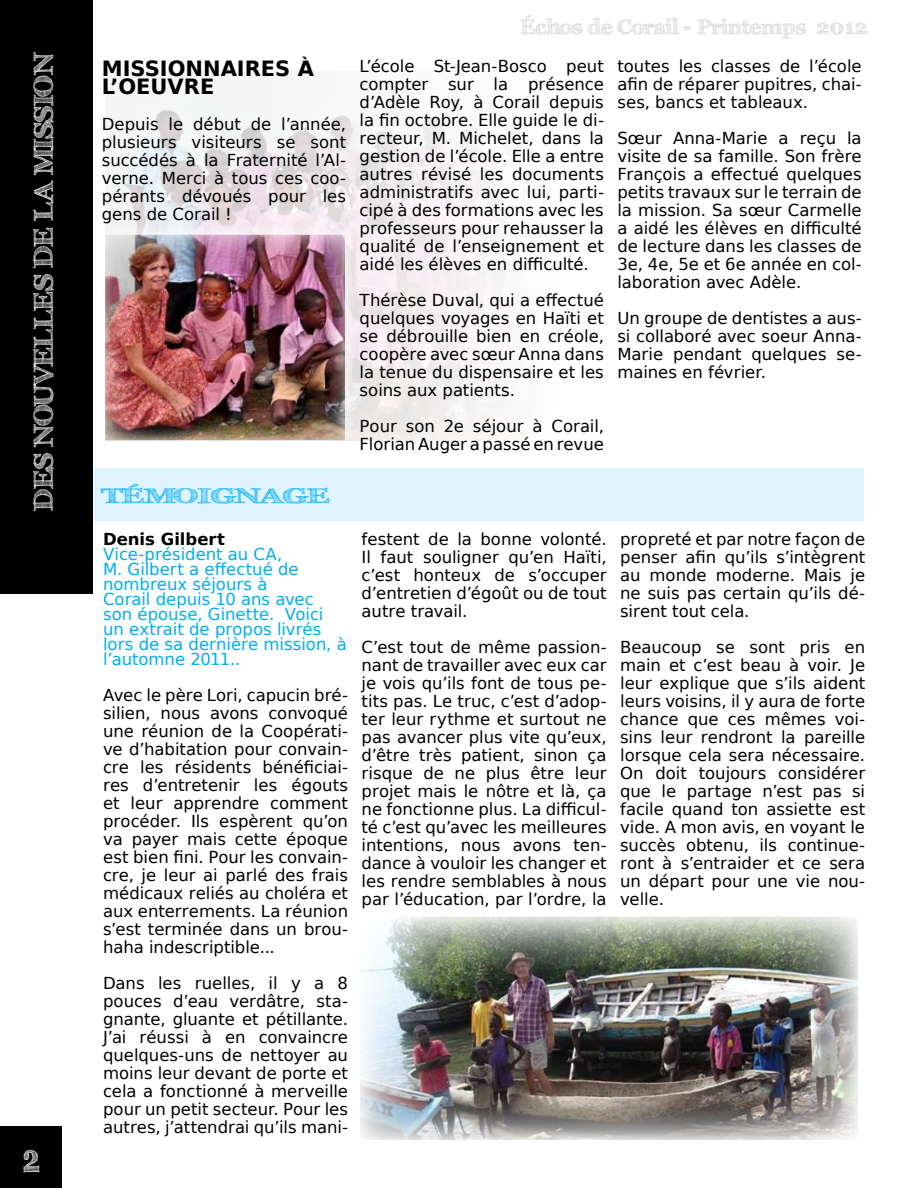
<style>
.page{position:relative;width:918px;height:1188px;background:#fff}
.page>*{position:absolute;margin:0;border:0;box-sizing:border-box;transform-origin:0 0}
.t1{font:700 40.5px "FFF Tusj";color:#fff;scale:.67 1}
.t2{font:700 27px "FFF Tusj";color:#fff}
.t3{font:700 21px "FFF Tusj";color:#d1d3d4}
.t4{font:700 21px/18px "DejaVu Sans";color:#000}
.t5{font:700 21px "FFF Tusj";color:#00aeef;scale:1.5 1}
.t6{font:16.5px/18px "DejaVu Sans";color:#000;text-align:justify}
.t7{font:16.5px/15px "DejaVu Sans";color:#00aeef}
.t8{font:700 16.5px "DejaVu Sans";color:#000}
</style>
<div class="page">
<img style="left:106px;top:71px;width:391px;height:369px">
<div style="left:0;top:0;width:93px;height:594px;background:#000"></div>
<div style="left:94px;top:469px;width:770px;height:52px;background:#dff3fd"></div>
<div style="left:0;top:1127px;width:62px;height:61px;background:#000"></div>
<img style="left:361px;top:917px;width:497px;height:222px">
<div style="left:356px;top:912px;width:507px;height:232px;border:4px solid #fff"></div>
<img style="left:106px;top:236px;width:238px;height:203px">
<div style="left:96px;top:226px;width:258px;height:223px;border:9px solid #fff"></div>
<h2 class="t2" style="left:28px;top:511px;width:461px;rotate:-90deg">DES NOUVELLES DE LA MISSION</h2>
<h1 class="t1" style="left:23px;top:1134px;width:27px">2</h1>
<p class="t4" style="left:102px;top:59px;width:214px">MISSIONNAIRES À<br>L’OEUVRE</p>
<p class="t6" style="left:102px;top:115px;width:246px">Depuis le début de l’année, plusieurs visiteurs se sont succédés à la Fraternité l’Al&shy;verne. Merci à tous ces coo&shy;pérants dévoués pour les gens de Corail !</p>
<p class="t5" style="left:101px;top:483px;width:30px">Témoi</p>
<p class="t5" style="left:210px;top:483px;width:78px">gnage</p>
<p class="t8" style="left:103px;top:526px;width:124px">DENIS GILBERT</p>
<p class="t7" style="left:103px;top:546px;width:245px">Vice-président au CA,<br>M. Gilbert a effectué de nombreux séjours à<br>Corail depuis 10 ans avec son épouse, Ginette. Voici un extrait de propos livrés lors de sa dernière mission, à l’automne 2011..</p>
<p class="t6" style="left:103px;top:686px;width:247px">Avec le père Lori, capucin bré&shy;silien, nous avons convoqué une réunion de la Coopérati&shy;ve d’habitation pour convain&shy;cre les résidents bénéficiai&shy;res d’entretenir les égouts et leur apprendre comment procéder. Ils espèrent qu’on va payer mais cette époque est bien fini. Pour les convain&shy;cre, je leur ai parlé des frais médicaux reliés au choléra et aux enterrements. La réunion s’est terminée dans un brou&shy;haha indescriptible...</p>
<p class="t6" style="left:103px;top:974px;width:247px">Dans les ruelles, il y a 8 pouces d’eau verdâtre, sta&shy;gnante, gluante et pétillante.<br>J’ai réussi à en convaincre quelques-uns de nettoyer au moins leur devant de porte et cela a fonctionné à merveille pour un petit secteur. Pour les autres, j’attendrai qu’ils mani-</p>
<p class="t3" style="left:520px;top:14px;width:349px">Échos de Corail - Printemps 2012</p>
<p class="t6" style="left:360px;top:57px;width:246px">L’école St-Jean-Bosco peut compter sur la présence d’Adèle Roy, à Corail depuis la fin octobre. Elle guide le di&shy;recteur, M. Michelet, dans la gestion de l’école. Elle a entre autres révisé les documents administratifs avec lui, parti&shy;cipé à des formations avec les professeurs pour rehausser la qualité de l’enseignement et aidé les élèves en difficulté.</p>
<p class="t6" style="left:360px;top:291px;width:246px">Thérèse Duval, qui a effectué quelques voyages en Haïti et se débrouille bien en créole, coopère avec sœur Anna dans la tenue du dispensaire et les soins aux patients.</p>
<p class="t6" style="left:360px;top:417px;width:246px">Pour son 2e séjour à Corail,<br>Florian Auger a passé en revue</p>
<p class="t6" style="left:617px;top:57px;width:246px">toutes les classes de l’école afin de réparer pupitres, chai&shy;ses, bancs et tableaux.</p>
<p class="t6" style="left:617px;top:129px;width:246px">Sœur Anna-Marie a reçu la visite de sa famille. Son frère François a effectué quelques petits travaux sur le terrain de la mission. Sa sœur Carmelle a aidé les élèves en difficulté de lecture dans les classes de 3e, 4e, 5e et 6e année en col&shy;laboration avec Adèle.</p>
<p class="t6" style="left:617px;top:309px;width:246px">Un groupe de dentistes a aus&shy;si collaboré avec soeur Anna-Marie pendant quelques se&shy;maines en février.</p>
<p class="t6" style="left:362px;top:530px;width:247px">festent de la bonne volonté.<br>Il faut souligner qu’en Haïti, c’est honteux de s’occuper d’entretien d’égoût ou de tout autre travail.</p>
<p class="t6" style="left:362px;top:638px;width:247px">C’est tout de même passion&shy;nant de travailler avec eux car je vois qu’ils font de tous pe&shy;tits pas. Le truc, c’est d’adop&shy;ter leur rythme et surtout ne pas avancer plus vite qu’eux, d’être très patient, sinon ça risque de ne plus être leur projet mais le nôtre et là, ça ne fonctionne plus. La difficul&shy;té c’est qu’avec les meilleures intentions, nous avons ten&shy;dance à vouloir les changer et les rendre semblables à nous par l’éducation, par l’ordre, la</p>
<p class="t6" style="left:620px;top:530px;width:247px">propreté et par notre façon de penser afin qu’ils s’intègrent au monde moderne. Mais je ne suis pas certain qu’ils dé&shy;sirent tout cela.</p>
<p class="t6" style="left:620px;top:638px;width:247px">Beaucoup se sont pris en main et c’est beau à voir. Je leur explique que s’ils aident leurs voisins, il y aura de forte chance que ces mêmes voi&shy;sins leur rendront la pareille lorsque cela sera nécessaire.<br>On doit toujours considérer que le partage n’est pas si facile quand ton assiette est vide. A mon avis, en voyant le succès obtenu, ils continue&shy;ront à s’entraider et ce sera un départ pour une vie nou&shy;velle.</p>
</div>
